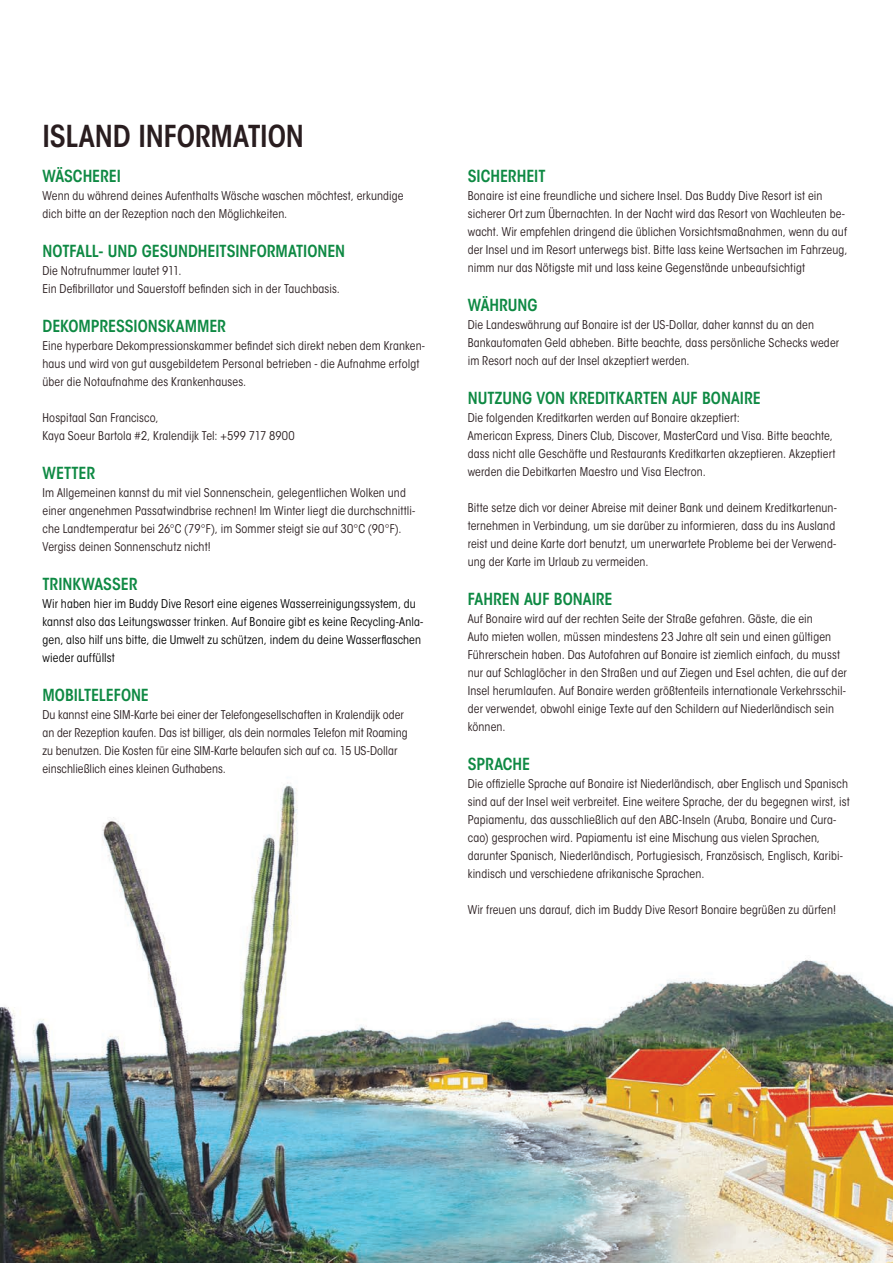
<style>
.page{position:relative;width:893px;height:1263px;background:#fff}
.page>*{position:absolute;margin:0;border:0;box-sizing:border-box;transform-origin:0 0}
.ybw_body_story{font:600 condensed 30px "ITC Avant Garde Std";letter-spacing:-.01em;color:#291d1f}
.ybw_body_story-2{font:600 condensed 16.5px "ITC Avant Garde Std";letter-spacing:-.005em;color:#0e8943}
.ybw_body_story-3{font:condensed 12px/18px "ITC Avant Garde Std";letter-spacing:.01em;color:#291d1f}
.ybw_body_story-4{font:condensed 12px/18px "ITC Avant Garde Std";letter-spacing:.01em;color:#000100}
</style>
<div class="page">
<img style="left:0;top:782px;width:893px;height:481px">
<p class="ybw_body_story" style="left:43px;top:117px;width:263px">ISLAND INFORMATION</p>
<p class="ybw_body_story-2" style="left:43px;top:166px;width:80px">WÄSCHEREI</p>
<p class="ybw_body_story-3" style="left:43px;top:187px;width:363px">Wenn du während deines Aufenthalts Wäsche waschen möchtest, erkundige dich bitte an der Rezeption nach den Möglichkeiten.</p>
<p class="ybw_body_story-2" style="left:43px;top:241px;width:304px">NOTFALL- UND GESUNDHEITSINFORMATIONEN</p>
<p class="ybw_body_story-3" style="left:43px;top:262px;width:141px">Die Notrufnummer lautet 911.</p>
<p class="ybw_body_story-3" style="left:43px;top:280px;width:299px">Ein Defibrillator und Sauerstoff befinden sich in der Tauchbasis.</p>
<p class="ybw_body_story-2" style="left:43px;top:316px;width:185px">DEKOMPRESSIONSKAMMER</p>
<p class="ybw_body_story-3" style="left:43px;top:337px;width:384px">Eine hyperbare Dekompressionskammer befindet sich direkt neben dem Kranken&shy;haus und wird von gut ausgebildetem Personal betrieben - die Aufnahme erfolgt über die Notaufnahme des Krankenhauses.</p>
<p class="ybw_body_story-3" style="left:43px;top:409px;width:118px">Hospitaal San Francisco,</p>
<p class="ybw_body_story-3" style="left:43px;top:427px;width:254px">Kaya Soeur Bartola #2, Kralendijk Tel: +599 717 8900</p>
<p class="ybw_body_story-2" style="left:43px;top:463px;width:54px">WETTER</p>
<p class="ybw_body_story-3" style="left:43px;top:484px;width:374px">Im Allgemeinen kannst du mit viel Sonnenschein, gelegentlichen Wolken und einer angenehmen Passatwindbrise rechnen! Im Winter liegt die durchschnittli&shy;che Landtemperatur bei 26°C (79°F), im Sommer steigt sie auf 30°C (90°F).</p>
<p class="ybw_body_story-3" style="left:43px;top:538px;width:170px">Vergiss deinen Sonnenschutz nicht!</p>
<p class="ybw_body_story-2" style="left:43px;top:574px;width:97px">TRINKWASSER</p>
<p class="ybw_body_story-4" style="left:43px;top:595px;width:382px">Wir haben hier im Buddy Dive Resort eine eigenes Wasserreinigungssystem, du kannst also das Leitungswasser trinken. Auf Bonaire gibt es keine Recycling-Anla&shy;gen, also hilf uns bitte, die Umwelt zu schützen, indem du deine Wasserflaschen wieder auffüllst</p>
<p class="ybw_body_story-2" style="left:43px;top:685px;width:108px">MOBILTELEFONE</p>
<p class="ybw_body_story-3" style="left:43px;top:706px;width:367px">Du kannst eine SIM-Karte bei einer der Telefongesellschaften in Kralendijk oder an der Rezeption kaufen. Das ist billiger, als dein normales Telefon mit Roaming zu benutzen. Die Kosten für eine SIM-Karte belaufen sich auf ca. 15 US-Dollar einschließlich eines kleinen Guthabens.</p>
<p class="ybw_body_story-2" style="left:468px;top:166px;width:79px">SICHERHEIT</p>
<p class="ybw_body_story-3" style="left:468px;top:187px;width:381px">Bonaire ist eine freundliche und sichere Insel. Das Buddy Dive Resort ist ein sicherer Ort zum Übernachten. In der Nacht wird das Resort von Wachleuten be&shy;wacht. Wir empfehlen dringend die üblichen Vorsichtsmaßnahmen, wenn du auf der Insel und im Resort unterwegs bist. Bitte lass keine Wertsachen im Fahrzeug, nimm nur das Nötigste mit und lass keine Gegenstände unbeaufsichtigt</p>
<p class="ybw_body_story-2" style="left:468px;top:295px;width:71px">WÄHRUNG</p>
<p class="ybw_body_story-3" style="left:468px;top:316px;width:373px">Die Landeswährung auf Bonaire ist der US-Dollar, daher kannst du an den<br>Bankautomaten Geld abheben. Bitte beachte, dass persönliche Schecks weder im Resort noch auf der Insel akzeptiert werden.</p>
<p class="ybw_body_story-2" style="left:468px;top:388px;width:295px">NUTZUNG VON KREDITKARTEN AUF BONAIRE</p>
<p class="ybw_body_story-3" style="left:468px;top:409px;width:274px">Die folgenden Kreditkarten werden auf Bonaire akzeptiert:</p>
<p class="ybw_body_story-3" style="left:468px;top:427px;width:369px">American Express, Diners Club, Discover, MasterCard und Visa. Bitte beachte, dass nicht alle Geschäfte und Restaurants Kreditkarten akzeptieren. Akzeptiert werden die Debitkarten Maestro und Visa Electron.</p>
<p class="ybw_body_story-3" style="left:468px;top:499px;width:371px">Bitte setze dich vor deiner Abreise mit deiner Bank und deinem Kreditkartenun&shy;ternehmen in Verbindung, um sie darüber zu informieren, dass du ins Ausland reist und deine Karte dort benutzt, um unerwartete Probleme bei der Verwend&shy;ung der Karte im Urlaub zu vermeiden.</p>
<p class="ybw_body_story-2" style="left:468px;top:589px;width:146px">FAHREN AUF BONAIRE</p>
<p class="ybw_body_story-3" style="left:468px;top:610px;width:381px">Auf Bonaire wird auf der rechten Seite der Straße gefahren. Gäste, die ein<br>Auto mieten wollen, müssen mindestens 23 Jahre alt sein und einen gültigen Führerschein haben. Das Autofahren auf Bonaire ist ziemlich einfach, du musst nur auf Schlaglöcher in den Straßen und auf Ziegen und Esel achten, die auf der Insel herumlaufen. Auf Bonaire werden größtenteils internationale Verkehrsschil&shy;der verwendet, obwohl einige Texte auf den Schildern auf Niederländisch sein können.</p>
<p class="ybw_body_story-2" style="left:468px;top:754px;width:64px">SPRACHE</p>
<p class="ybw_body_story-3" style="left:468px;top:775px;width:383px">Die offizielle Sprache auf Bonaire ist Niederländisch, aber Englisch und Spanisch sind auf der Insel weit verbreitet. Eine weitere Sprache, der du begegnen wirst, ist</p>
<p class="ybw_body_story-3" style="left:468px;top:811px;width:377px">Papiamentu, das ausschließlich auf den ABC-Inseln (Aruba, Bonaire und Cura&shy;cao) gesprochen wird. Papiamentu ist eine Mischung aus vielen Sprachen, darunter Spanisch, Niederländisch, Portugiesisch, Französisch, Englisch, Karibi&shy;kindisch und verschiedene afrikanische Sprachen.</p>
<p class="ybw_body_story-3" style="left:468px;top:901px;width:370px">Wir freuen uns darauf, dich im Buddy Dive Resort Bonaire begrüßen zu dürfen!</p>
</div>
